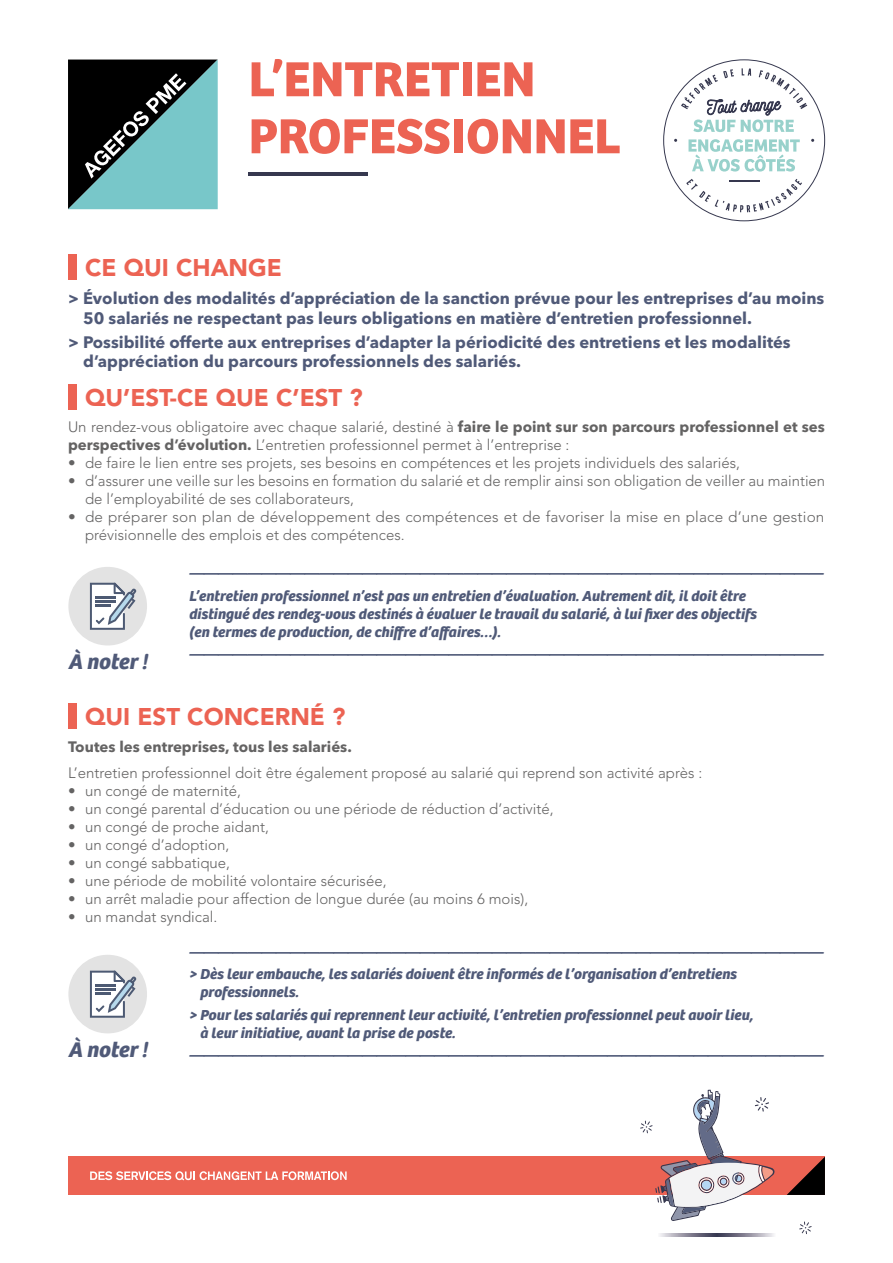
<style>
.page{position:relative;width:893px;height:1263px;background:#fff}
.page>*{position:absolute;margin:0;border:0;box-sizing:border-box;transform-origin:0 0}
.t1{font:700 51px/57px "Bree";color:#ec6353}
.t2{font:900 24px "Avenir";color:#ec6353}
.t3{font:italic 700 21.9px "Bree";color:#505a78}
.t4{font:700 16.5px/19.5px "Avenir Next LT Pro";color:#505a78}
.t5{font:300 15px/18px "Avenir";color:#646363}
.t6{font:italic 700 15px/22.2px "Bree";color:#505a78}
.t7{font:700 15px "Avenir Next LT Pro";color:#646363}
.s1{font-family:"Avenir Next LT Pro";font-weight:700}
</style>
<div class="page">
<div style="left:68px;top:703px;width:9px;height:26px;background:#ec6353"></div>
<div style="left:68px;top:567px;width:79px;height:78px;background:#e3e3e3;border-radius:50%"></div>
<svg style="left:90px;top:583px;width:46px;height:47px"></svg>
<hr style="left:96px;top:601px;width:20px;height:2px;background:#4d5a73">
<div style="left:68px;top:955px;width:79px;height:78px;background:#e3e3e3;border-radius:50%"></div>
<svg style="left:90px;top:970px;width:46px;height:48px"></svg>
<hr style="left:96px;top:989px;width:20px;height:2px;background:#4d5a73">
<div style="left:68px;top:255px;width:9px;height:25px;background:#ec6353"></div>
<div style="left:68px;top:384px;width:9px;height:25px;background:#ec6353"></div>
<svg style="left:68px;top:60px;width:150px;height:149px;background:#456c6d"></svg>
<hr style="left:249px;top:172px;width:119px;height:4px;background:#36384f">
<div style="left:68px;top:1157px;width:757px;height:38px;background:#ec6353"></div>
<svg style="left:787px;top:1157px;width:38px;height:38px"></svg>
<svg style="left:90px;top:1171px;width:257px;height:9px"></svg>
<svg style="left:688px;top:139px;width:112px;height:33px"></svg>
<svg style="left:681px;top:68px;width:126px;height:64px"></svg>
<svg style="left:686px;top:179px;width:116px;height:33px"></svg>
<svg style="left:799px;top:1221px;width:13px;height:13px"></svg>
<svg style="left:640px;top:1090px;width:135px;height:131px"></svg>
<svg style="left:660px;top:1233px;width:114px;height:3px"></svg>
<h1 class="t1" style="left:249px;top:51px;width:373px">L’ENTRETIEN<br>PROFESSIONNEL</h1>
<h2 class="t2" style="left:85px;top:247px;width:198px">CE QUI CHANGE</h2>
<p class="t4" style="left:83px;top:289px;width:743px;text-indent:-15px">&gt; Évolution des modalités d’appréciation de la sanction prévue pour les entreprises d’au moins<br>50 salariés ne respectant pas leurs obligations en matière d’entretien professionnel.</p>
<p class="t4" style="left:83px;top:332px;width:709px;text-indent:-15px">&gt; Possibilité offerte aux entreprises d’adapter la périodicité des entretiens et les modalités d’appréciation du parcours professionnels des salariés.</p>
<h2 class="t2" style="left:85px;top:377px;width:279px">QU’EST-CE QUE C’EST ?</h2>
<p class="t5" style="left:68px;top:418px;width:758px">Un rendez-vous obligatoire avec chaque salarié, destiné à <span class="s1">faire le point sur son parcours professionnel et ses perspectives d’évolution.</span> L’entretien professionnel permet à l’entreprise :</p>
<p class="t5" style="left:68px;top:454px;width:674px">• de faire le lien entre ses projets, ses besoins en compétences et les projets individuels des salariés,</p>
<p class="t5" style="left:85px;top:472px;width:742px;text-indent:-17px">• d’assurer une veille sur les besoins en formation du salarié et de remplir ainsi son obligation de veiller au maintien de l’employabilité de ses collaborateurs,</p>
<p class="t5" style="left:85px;top:508px;width:741px;text-indent:-17px">• de préparer son plan de développement des compétences et de favoriser la mise en place d’une gestion prévisionnelle des emplois et des compétences.</p>
<h3 class="t3" style="left:68px;top:649px;width:81px">À noter !</h3>
<p class="t6" style="left:189px;top:562px;width:636px">————————————————————————————————————————————<br>L’entretien professionnel n’est pas un entretien d’évaluation. Autrement dit, il doit être</p>
<p class="t6" style="left:189px;top:605px;width:569px;line-height:18px">distingué des rendez-vous destinés à évaluer le travail du salarié, à lui fixer des objectifs (en termes de production, de chiffre d’affaires…).</p>
<p class="t6" style="left:189px;top:643px;width:636px">————————————————————————————————————————————</p>
<h2 class="t2" style="left:85px;top:696px;width:262px">QUI EST CONCERNÉ ?</h2>
<p class="t7" style="left:68px;top:737px;width:285px">Toutes les entreprises, tous les salariés.</p>
<p class="t5" style="left:68px;top:764px;width:636px">L’entretien professionnel doit être également proposé au salarié qui reprend son activité après :</p>
<p class="t5" style="left:68px;top:782px;width:174px">• un congé de maternité,</p>
<p class="t5" style="left:68px;top:800px;width:487px">• un congé parental d’éducation ou une période de réduction d’activité,</p>
<p class="t5" style="left:68px;top:818px;width:203px">• un congé de proche aidant,</p>
<p class="t5" style="left:68px;top:836px;width:163px">• un congé d’adoption,</p>
<p class="t5" style="left:68px;top:854px;width:164px">• un congé sabbatique,</p>
<p class="t5" style="left:68px;top:872px;width:320px">• une période de mobilité volontaire sécurisée,</p>
<p class="t5" style="left:68px;top:890px;width:462px">• un arrêt maladie pour affection de longue durée (au moins 6 mois),</p>
<p class="t5" style="left:68px;top:908px;width:151px">• un mandat syndical.</p>
<h3 class="t3" style="left:68px;top:1036px;width:81px">À noter !</h3>
<p class="t6" style="left:189px;top:941px;width:636px">———————————————————————————————————————————— &gt; Dès leur embauche, les salariés doivent être informés de l’organisation d’entretiens</p>
<p class="t6" style="left:189px;top:981px;width:566px;text-indent:11px">professionnels.<br>&gt; Pour les salariés qui reprennent leur activité, l’entretien professionnel peut avoir lieu,</p>
<p class="t6" style="left:200px;top:1022px;width:257px">à leur initiative, avant la prise de poste.</p>
<p class="t6" style="left:189px;top:1044px;width:636px">————————————————————————————————————————————</p>
</div>
